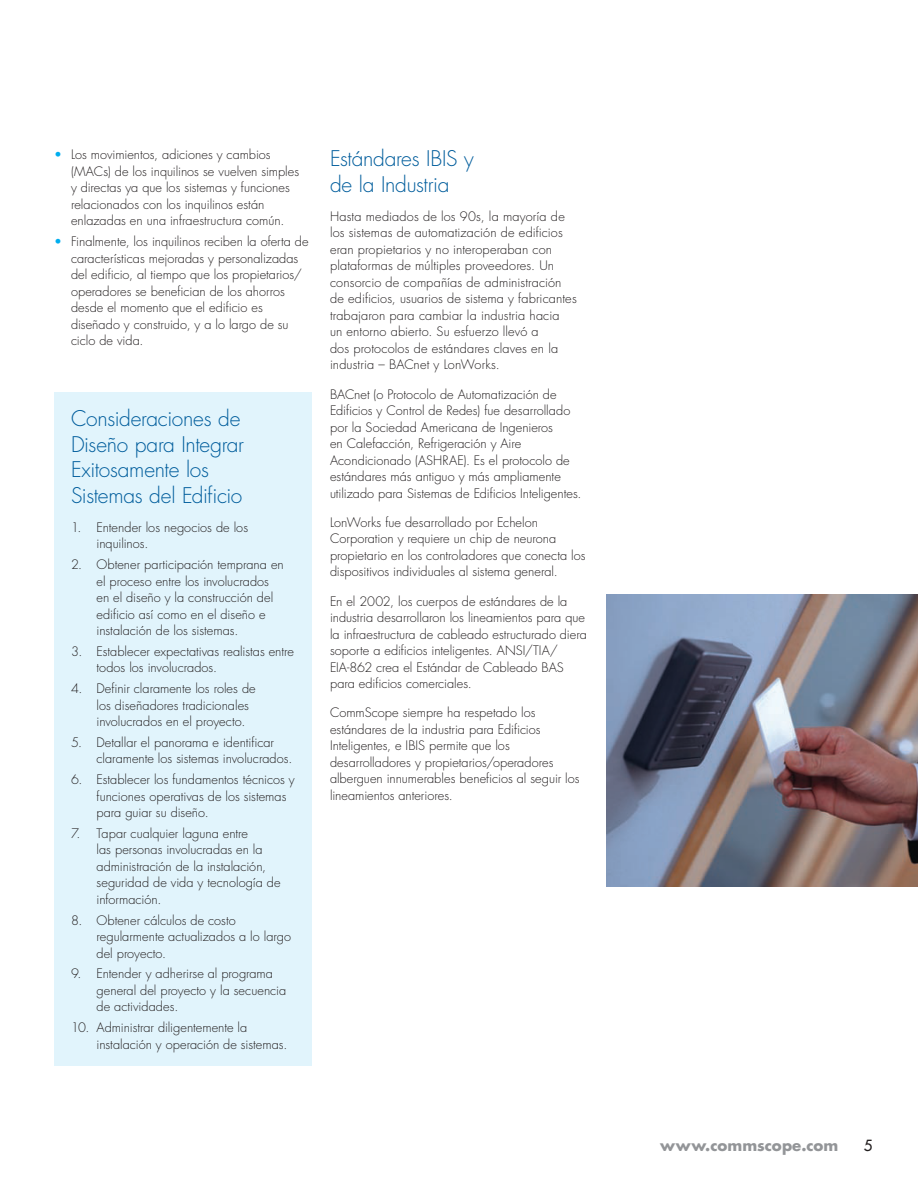
<style>
.page{position:relative;width:918px;height:1188px;background:#fff}
.page>*{position:absolute;margin:0;border:0;box-sizing:border-box;transform-origin:0 0}
.t1{font:300 21px/25.5px "Futura Std";letter-spacing:-.015em;color:#005d9c}
.t2{font:700 15px "Futura Std";letter-spacing:.005em;color:#939598}
.t3{font:500 15px "Futura Std";color:#231f20}
.t4{font:300 12.75px/16.5px "Futura Std";letter-spacing:.005em;color:#231f20}
.s1{color:#00aeef}
</style>
<div class="page">
<div style="left:54px;top:392px;width:258px;height:674px;background:#e1f4fc"></div>
<img style="left:606px;top:594px;width:312px;height:293px">
<p class="t4" style="left:71px;top:147px;width:230px;text-indent:-17px"><span class="s1">•</span> Los movimientos, adiciones y cambios (MACs) de los inquilinos se vuelven simples y directas ya que los sistemas y funciones relacionados con los inquilinos están enlazadas en una infraestructura común.</p>
<p class="t4" style="left:71px;top:234px;width:239px;text-indent:-17px"><span class="s1">•</span> Finalmente, los inquilinos reciben la oferta de características mejoradas y personalizadas del edificio, al tiempo que los propietarios/ operadores se benefician de los ahorros desde el momento que el edificio es diseñado y construido, y a lo largo de su ciclo de vida.</p>
<h1 class="t1" style="left:71px;top:406px;width:175px">Consideraciones de<br>Diseño para Integrar<br>Exitosamente los<br>Sistemas del Edificio</h1>
<p class="t4" style="left:97px;top:519px;width:153px;text-indent:-26px">1. Entender los negocios de los inquilinos.</p>
<p class="t4" style="left:97px;top:557px;width:189px;text-indent:-26px">2. Obtener participación temprana en el proceso entre los involucrados en el diseño y la construcción del edificio así como en el diseño e instalación de los sistemas.</p>
<p class="t4" style="left:97px;top:643px;width:199px;text-indent:-26px">3. Establecer expectativas realistas entre todos los involucrados.</p>
<p class="t4" style="left:97px;top:681px;width:161px;text-indent:-26px">4. Definir claramente los roles de los diseñadores tradicionales involucrados en el proyecto.</p>
<p class="t4" style="left:97px;top:734px;width:197px;text-indent:-26px">5. Detallar el panorama e identificar claramente los sistemas involucrados.</p>
<p class="t4" style="left:97px;top:772px;width:200px;text-indent:-26px">6. Establecer los fundamentos técnicos y funciones operativas de los sistemas para guiar su diseño.</p>
<p class="t4" style="left:97px;top:825px;width:186px;text-indent:-26px">7. Tapar cualquier laguna entre<br>las personas involucradas en la administración de la instalación, seguridad de vida y tecnología de información.</p>
<p class="t4" style="left:97px;top:912px;width:196px;text-indent:-26px">8. Obtener cálculos de costo regularmente actualizados a lo largo del proyecto.</p>
<p class="t4" style="left:97px;top:966px;width:191px;text-indent:-26px">9. Entender y adherirse al programa general del proyecto y la secuencia de actividades.</p>
<p class="t4" style="left:97px;top:1020px;width:192px;text-indent:-26px">10. Administrar diligentemente la instalación y operación de sistemas.</p>
<h1 class="t1" style="left:330px;top:146px;width:145px">Estándares IBIS y de la Industria</h1>
<p class="t4" style="left:330px;top:208px;width:248px">Hasta mediados de los 90s, la mayoría de los sistemas de automatización de edificios eran propietarios y no interoperaban con plataformas de múltiples proveedores. Un consorcio de compañías de administración de edificios, usuarios de sistema y fabricantes trabajaron para cambiar la industria hacia<br>un entorno abierto. Su esfuerzo llevó a<br>dos protocolos de estándares claves en la industria – BACnet y LonWorks.</p>
<p class="t4" style="left:330px;top:386px;width:253px">BACnet (o Protocolo de Automatización de Edificios y Control de Redes) fue desarrollado por la Sociedad Americana de Ingenieros<br>en Calefacción, Refrigeración y Aire Acondicionado (ASHRAE). Es el protocolo de estándares más antiguo y más ampliamente utilizado para Sistemas de Edificios Inteligentes.</p>
<p class="t4" style="left:330px;top:514px;width:257px">LonWorks fue desarrollado por Echelon Corporation y requiere un chip de neurona propietario en los controladores que conecta los dispositivos individuales al sistema general.</p>
<p class="t4" style="left:330px;top:593px;width:258px">En el 2002, los cuerpos de estándares de la industria desarrollaron los lineamientos para que la infraestructura de cableado estructurado diera soporte a edificios inteligentes. ANSI/TIA/ EIA-862 crea el Estándar de Cableado BAS para edificios comerciales.</p>
<p class="t4" style="left:330px;top:705px;width:251px">CommScope siempre ha respetado los estándares de la industria para Edificios Inteligentes, e IBIS permite que los desarrolladores y propietarios/operadores alberguen innumerables beneficios al seguir los lineamientos anteriores.</p>
<p class="t2" style="left:660px;top:1135px;width:180px">www.commscope.com</p>
<p class="t3" style="left:864px;top:1136px;width:10px">5</p>
</div>
